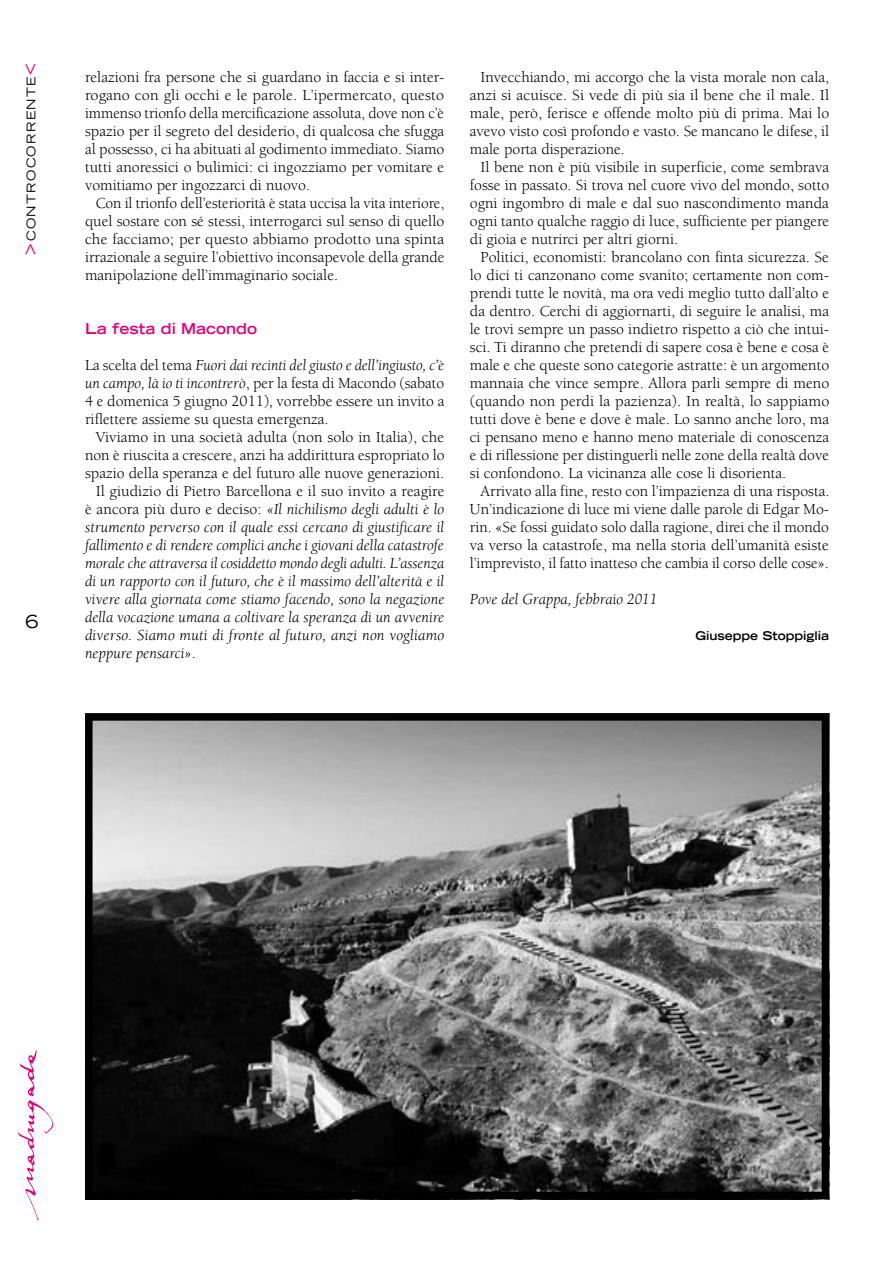
<style>
.page{position:relative;width:893px;height:1263px;background:#fff}
.page>*{position:absolute;margin:0;border:0;box-sizing:border-box;transform-origin:0 0}
.t1{font:expanded 18px "Trade Gothic LH";color:#000}
.t2{font:15.75px/18px "Berkeley";color:#000;text-align:justify}
.t3{font:italic 15.75px "Berkeley";color:#000}
.t4{font:700 expanded 15px "Trade Gothic LH";color:#e2007a}
.t5{font:700 expanded 12px "Trade Gothic LH";color:#000}
.t6{font:expanded 12px "Trade Gothic LH";color:#000}
.s1{font-size:19.5px;color:#e2007a}
.s2{font-style:italic}
.s3{font-style:normal}
</style>
<div class="page">
<img style="left:18px;top:1049px;width:36px;height:172px">
<img style="left:94px;top:722px;width:726px;height:468px">
<div style="left:85px;top:713px;width:744px;height:486px;border:8px solid #000"></div>
<p class="t6" style="left:23px;top:255px;width:192px;rotate:-90deg"><span class="s1">&gt;</span>controcorrente<span class="s1">&lt;</span></p>
<p class="t2" style="left:85px;top:68px;width:361px">relazioni fra persone che si guardano in faccia e si inter&shy;rogano con gli occhi e le parole. L’ipermercato, questo immenso trionfo della mercificazione assoluta, dove non c’è spazio per il segreto del desiderio, di qualcosa che sfugga al possesso, ci ha abituati al godimento immediato. Siamo tutti anoressici o bulimici: ci ingozziamo per vomitare e vomitiamo per ingozzarci di nuovo.</p>
<p class="t2" style="left:85px;top:194px;width:361px;text-indent:11px">Con il trionfo dell’esteriorità è stata uccisa la vita interiore, quel sostare con sé stessi, interrogarci sul senso di quello che facciamo; per questo abbiamo prodotto una spinta irrazionale a seguire l’obiettivo inconsapevole della grande manipolazione dell’immaginario sociale.</p>
<p class="t4" style="left:85px;top:319px;width:174px">La festa di M acondo</p>
<p class="t2" style="left:85px;top:356px;width:361px">La scelta del tema <span class="s2">Fuori dai recinti del giusto e dell’ingiusto, c’è un campo, là io ti incontrerò</span>, per la festa di Macondo (sabato 4 e domenica 5 giugno 2011)<span class="s2">,</span> vorrebbe essere un invito a riflettere assieme su questa emergenza.</p>
<p class="t2" style="left:96px;top:428px;width:350px">Viviamo in una società adulta (non solo in Italia), che</p>
<p class="t2" style="left:85px;top:446px;width:361px">non è riuscita a crescere, anzi ha addirittura espropriato lo</p>
<p class="t2" style="left:85px;top:464px;width:361px">spazio della speranza e del futuro alle nuove generazioni.</p>
<p class="t2" style="left:96px;top:482px;width:350px">Il giudizio di Pietro Barcellona e il suo invito a reagire</p>
<p class="t3" style="left:85px;top:501px;width:361px"><span class="s3">è ancora più duro e deciso:</span> «Il nichilismo degli adulti è lo</p>
<p class="t3" style="left:85px;top:519px;width:361px">strumento perverso con il quale essi cercano di giustificare il</p>
<p class="t3" style="left:85px;top:537px;width:360px">fallimento e di rendere complici anche i giovani della catastrofe</p>
<p class="t3" style="left:85px;top:555px;width:361px">morale che attraversa il cosiddetto mondo degli adulti. L’assenza</p>
<p class="t3" style="left:85px;top:573px;width:361px">di un rapporto con il futuro, che è il massimo dell’alterità e il</p>
<p class="t3" style="left:85px;top:591px;width:361px">vivere alla giornata come stiamo facendo, sono la negazione</p>
<p class="t3" style="left:85px;top:609px;width:361px">della vocazione umana a coltivare la speranza di un avvenire</p>
<p class="t3" style="left:85px;top:627px;width:361px">diverso. Siamo muti di fronte al futuro, anzi non vogliamo</p>
<p class="t3" style="left:85px;top:645px;width:112px">neppure pensarci»<span class="s3">.</span></p>
<p class="t1" style="left:25px;top:610px;width:14px">6</p>
<p class="t2" style="left:470px;top:68px;width:361px;text-indent:11px">Invecchiando, mi accorgo che la vista morale non cala, anzi si acuisce. Si vede di più sia il bene che il male. Il male, però, ferisce e offende molto più di prima. Mai lo avevo visto così profondo e vasto. Se mancano le difese, il male porta disperazione.</p>
<p class="t2" style="left:470px;top:158px;width:361px;text-indent:11px">Il bene non è più visibile in superficie, come sembrava fosse in passato. Si trova nel cuore vivo del mondo, sotto ogni ingombro di male e dal suo nascondimento manda ogni tanto qualche raggio di luce, sufficiente per piangere di gioia e nutrirci per altri giorni.</p>
<p class="t2" style="left:470px;top:248px;width:361px;text-indent:11px">Politici, economisti: brancolano con finta sicurezza. Se lo dici ti canzonano come svanito; certamente non com&shy;prendi tutte le novità, ma ora vedi meglio tutto dall’alto e da dentro. Cerchi di aggiornarti, di seguire le analisi, ma le trovi sempre un passo indietro rispetto a ciò che intui&shy;sci. Ti diranno che pretendi di sapere cosa è bene e cosa è male e che queste sono categorie astratte: è un argomento mannaia che vince sempre. Allora parli sempre di meno (quando non perdi la pazienza). In realtà, lo sappiamo tutti dove è bene e dove è male. Lo sanno anche loro, ma ci pensano meno e hanno meno materiale di conoscenza e di riflessione per distinguerli nelle zone della realtà dove si confondono. La vicinanza alle cose li disorienta.</p>
<p class="t2" style="left:470px;top:482px;width:361px;text-indent:11px">Arrivato alla fine, resto con l’impazienza di una risposta.<br>Un’indicazione di luce mi viene dalle parole di Edgar Mo&shy;rin. «Se fossi guidato solo dalla ragione, direi che il mondo va verso la catastrofe, ma nella storia dell’umanità esiste l’imprevisto, il fatto inatteso che cambia il corso delle cose».</p>
<p class="t3" style="left:470px;top:591px;width:189px">Pove del Grappa, febbraio 2011</p>
<p class="t5" style="left:695px;top:628px;width:135px">Giuseppe Stoppiglia</p>
</div>
